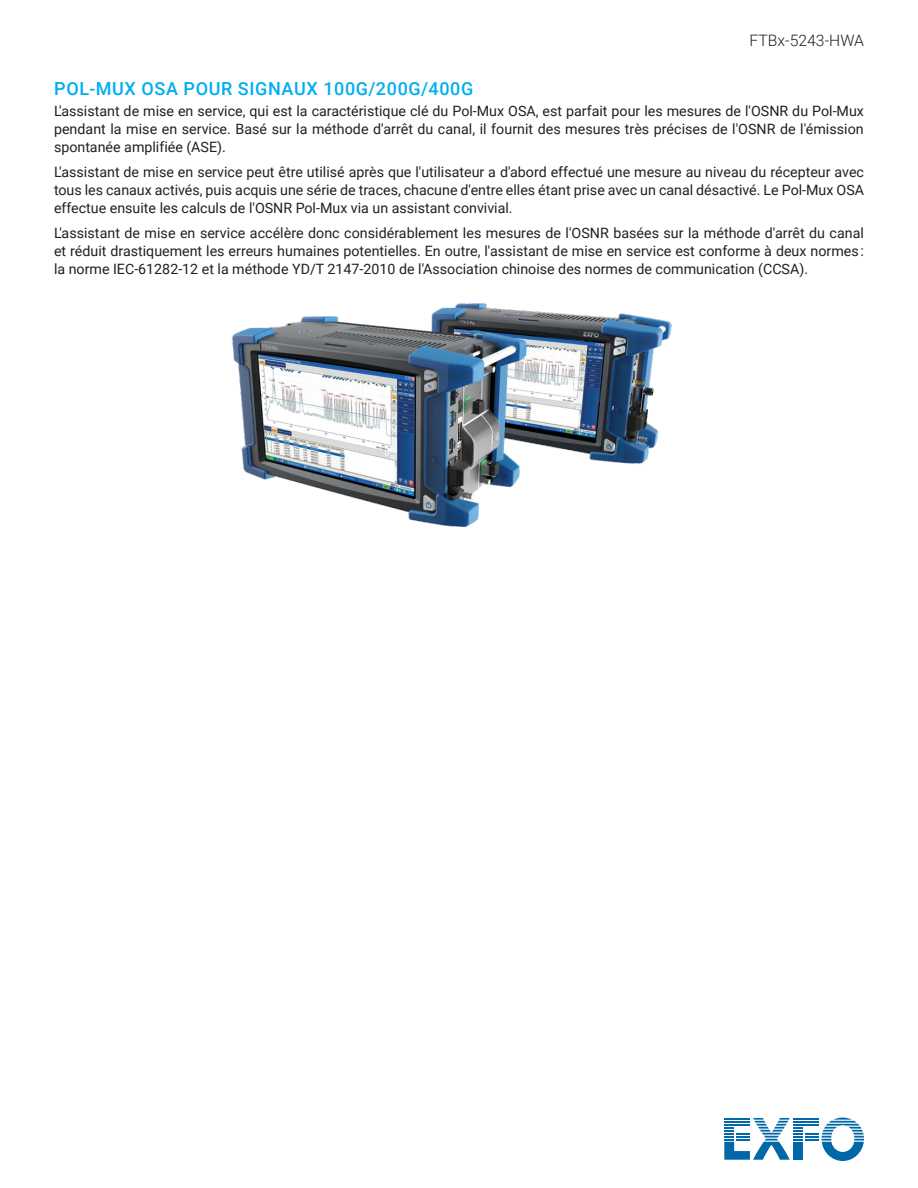
<style>
.page{position:relative;width:918px;height:1188px;background:#fff}
.page>*{position:absolute;margin:0;border:0;box-sizing:border-box;transform-origin:0 0}
.t1{font:500 18px "Roboto";letter-spacing:.035em;color:#00aeef}
.t2{font:300 15.75px "Roboto";color:#231f20}
.t3{font:14.25px/18px "Roboto";color:#231f20;text-align:justify}
</style>
<div class="page">
<svg style="left:724px;top:1118px;width:140px;height:43px"></svg>
<hr style="left:724px;top:1124px;width:26px;height:2px;background:#0068a9">
<img style="left:231px;top:303px;width:441px;height:225px">
<p class="t2" style="left:750px;top:30px;width:116px">FTBx-5243-HWA</p>
<p class="t1" style="left:54px;top:75px;width:421px">POL-MUX OSA POUR SIGNAUX 100G/200G/400G</p>
<p class="t3" style="left:54px;top:101px;width:812px">L'assistant de mise en service, qui est la caractéristique clé du Pol-Mux OSA, est parfait pour les mesures de l'OSNR du Pol-Mux pendant la mise en service. Basé sur la méthode d'arrêt du canal, il fournit des mesures très précises de l'OSNR de l'émission spontanée amplifiée (ASE).</p>
<p class="t3" style="left:54px;top:162px;width:812px">L'assistant de mise en service peut être utilisé après que l'utilisateur a d'abord effectué une mesure au niveau du récepteur avec tous les canaux activés, puis acquis une série de traces, chacune d'entre elles étant prise avec un canal désactivé. Le Pol-Mux OSA effectue ensuite les calculs de l'OSNR Pol-Mux via un assistant convivial.</p>
<p class="t3" style="left:54px;top:223px;width:812px">L'assistant de mise en service accélère donc considérablement les mesures de l'OSNR basées sur la méthode d'arrêt du canal et réduit drastiquement les erreurs humaines potentielles. En outre, l'assistant de mise en service est conforme à deux normes : la norme IEC-61282-12 et la méthode YD/T 2147-2010 de l'Association chinoise des normes de communication (CCSA).</p>
</div>
